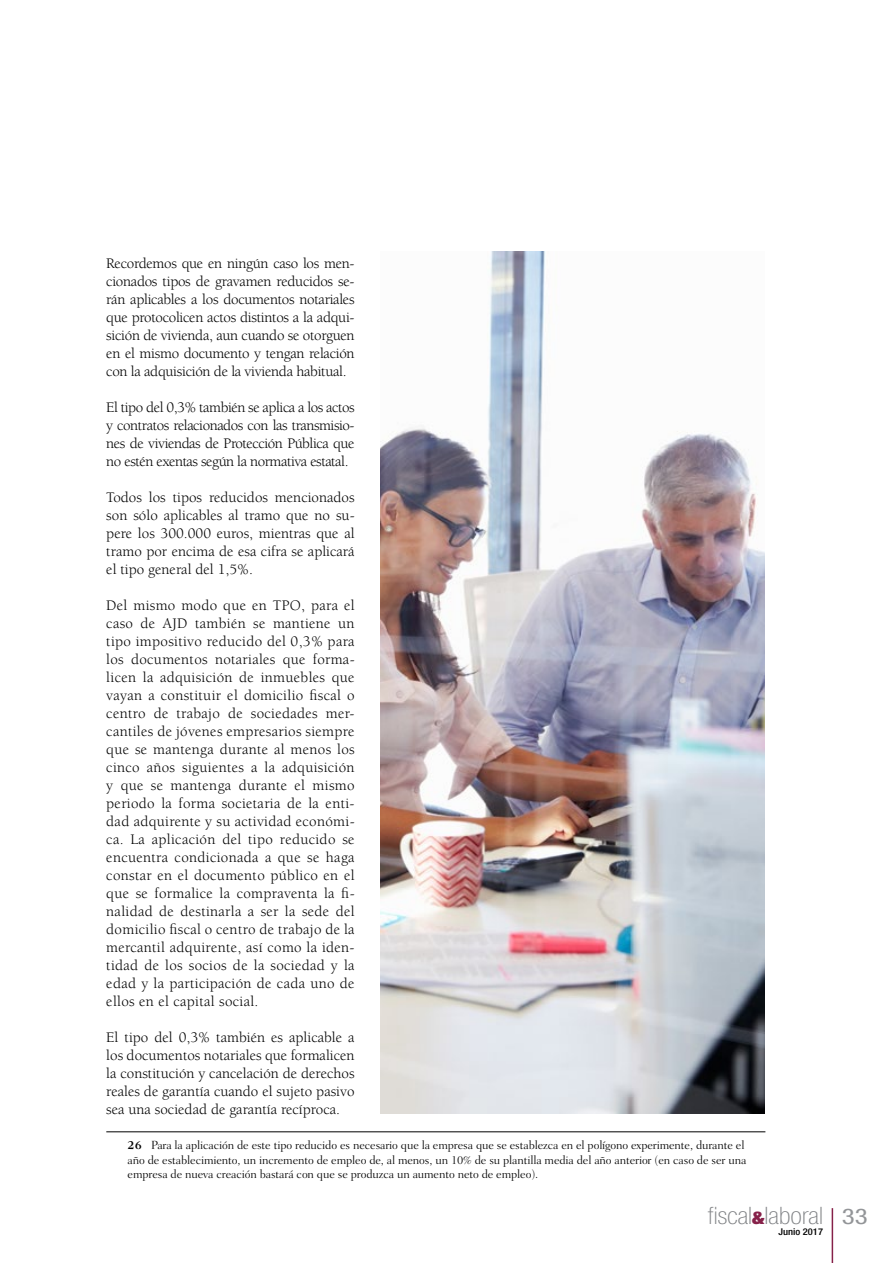
<style>
.page{position:relative;width:893px;height:1263px;background:#fff}
.page>*{position:absolute;margin:0;border:0;box-sizing:border-box;transform-origin:0 0}
.t1{font:100 condensed 24px "Helvetica Neue LT Std";color:#808285;scale:1.12 1}
.t2{font:15px/18px "Berkeley Std";color:#000;text-align:justify}
.t3{font:300 12px/14.4px "Fairfield LT Std";letter-spacing:-.01em;color:#000}
.t4{font:500 condensed 9.3px "Helvetica Neue LT Std";color:#000;scale:1.12 1}
.s1{font-weight:700}
.s2{font-weight:900;font-size:17.4px;color:#862149}
.s3{font-weight:400;font-size:21.6px;color:#939598}
</style>
<div class="page">
<hr style="left:832px;top:1208px;width:1px;height:55px;background:#862149">
<hr style="left:106px;top:1131px;width:659px;height:1px;background:#000">
<img style="left:381px;top:251px;width:384px;height:863px">
<p class="t2" style="left:106px;top:255px;width:250px">Recordemos que en ningún caso los men&shy;cionados tipos de gravamen reducidos se&shy;rán aplicables a los documentos notariales que protocolicen actos distintos a la adqui&shy;sición de vivienda, aun cuando se otorguen en el mismo documento y tengan relación con la adquisición de la vivienda habitual.</p>
<p class="t2" style="left:106px;top:399px;width:250px">El tipo del 0,3% también se aplica a los actos y contratos relacionados con las transmisio&shy;nes de viviendas de Protección Pública que no estén exentas según la normativa estatal.</p>
<p class="t2" style="left:106px;top:489px;width:250px">Todos los tipos reducidos mencionados son sólo aplicables al tramo que no su&shy;pere los 300.000 euros, mientras que al tramo por encima de esa cifra se aplicará el tipo general del 1,5%.</p>
<p class="t2" style="left:106px;top:597px;width:250px">Del mismo modo que en TPO, para el caso de AJD también se mantiene un tipo impositivo reducido del 0,3% para los documentos notariales que forma&shy;licen la adquisición de inmuebles que vayan a constituir el domicilio fiscal o centro de trabajo de sociedades mer&shy;cantiles de jóvenes empresarios siempre que se mantenga durante al menos los cinco años siguientes a la adquisición y que se mantenga durante el mismo periodo la forma societaria de la enti&shy;dad adquirente y su actividad económi&shy;ca. La aplicación del tipo reducido se encuentra condicionada a que se haga constar en el documento público en el que se formalice la compraventa la fi&shy;nalidad de destinarla a ser la sede del domicilio fiscal o centro de trabajo de la mercantil adquirente, así como la iden&shy;tidad de los socios de la sociedad y la edad y la participación de cada uno de ellos en el capital social.</p>
<p class="t2" style="left:106px;top:1029px;width:250px">El tipo del 0,3% también es aplicable a los documentos notariales que formalicen la constitución y cancelación de derechos reales de garantía cuando el sujeto pasivo sea una sociedad de garantía recíproca.</p>
<p class="t3" style="left:128px;top:1138px;width:620px"><span class="s1">26</span> Para la aplicación de este tipo reducido es necesario que la empresa que se establezca en el polígono experimente, durante el año de establecimiento, un incremento de empleo de, al menos, un 10% de su plantilla media del año anterior (en caso de ser una empresa de nueva creación bastará con que se produzca un aumento neto de empleo).</p>
<h1 class="t1" style="left:708px;top:1202px;width:144px">fiscal<span class="s2">&amp;</span>laboral <span class="s3">33</span></h1>
<p class="t4" style="left:778px;top:1226px;width:41px">Junio 2017</p>
</div>
